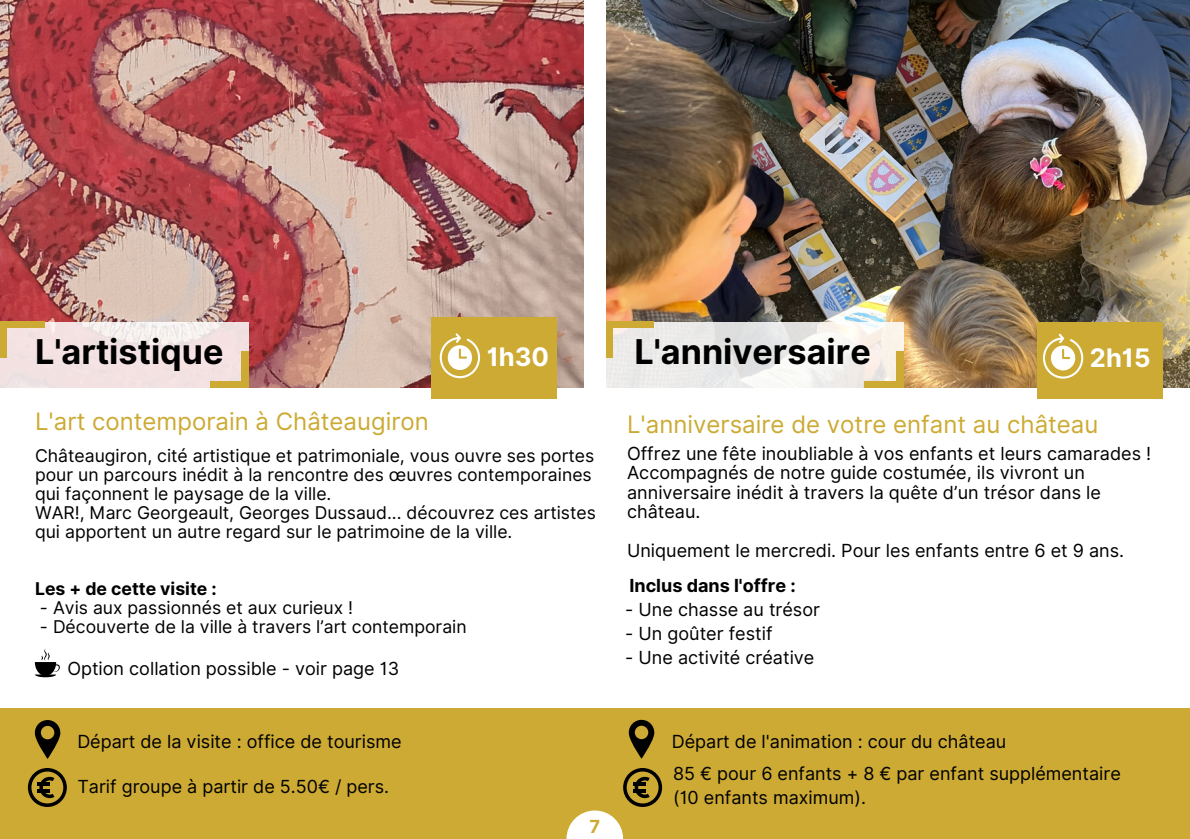
<style>
.page{position:relative;width:1190px;height:839px;background:#fff}
.page>*{position:absolute;margin:0;border:0;box-sizing:border-box;transform-origin:0 0}
.t1{font:700 34.2px "Inter";color:#000}
.t2{font:700 25.6px "Inter";color:#fff}
.t3{font:24px "Inter";color:#ca3}
.t4{font:18px/19.4px "Inter";color:#000}
.t5{font:700 18px "Inter";color:#000}
.t6{font:700 18px "Inter";color:#ca3}
.t7{font:17.6px/19px "Inter";color:#000}
.t8{font:700 17.6px "Inter";color:#000}
</style>
<div class="page">
<img style="left:0;top:0;width:584px;height:388px">
<svg style="left:0;top:322px;width:249px;height:66px;fill:#f4e2e3"></svg>
<div style="left:0;top:322px;width:44px;height:6px;background:#ca3"></div>
<div style="left:0;top:322px;width:7px;height:36px;background:#ca3"></div>
<div style="left:210px;top:381px;width:39px;height:7px;background:#ca3"></div>
<div style="left:242px;top:352px;width:7px;height:36px;background:#ca3"></div>
<div style="left:0;top:708px;width:1190px;height:130px;background:#ca3"></div>
<div style="left:431px;top:318px;width:125px;height:80px;background:#ca3"></div>
<svg style="left:440px;top:333px;width:40px;height:45px"></svg>
<svg style="left:35px;top:720px;width:25px;height:39px"></svg>
<img style="left:606px;top:0;width:584px;height:387px">
<svg style="left:606px;top:321px;width:297px;height:67px;fill:#ecebe9"></svg>
<div style="left:610px;top:321px;width:44px;height:7px;background:#ca3"></div>
<div style="left:864px;top:381px;width:39px;height:6px;background:#ca3"></div>
<div style="left:896px;top:351px;width:7px;height:36px;background:#ca3"></div>
<svg style="left:623px;top:768px;width:39px;height:39px"></svg>
<svg style="left:28px;top:768px;width:39px;height:39px"></svg>
<div style="left:1037px;top:323px;width:126px;height:75px;background:#ca3"></div>
<svg style="left:1043px;top:333px;width:40px;height:45px"></svg>
<svg style="left:629px;top:719px;width:25px;height:39px"></svg>
<div style="left:606px;top:322px;width:7px;height:36px;background:#ca3"></div>
<svg style="left:35px;top:649px;width:25px;height:28px"></svg>
<svg style="left:566px;top:810px;width:57px;height:28px;fill:#fff"></svg>
<p class="t1" style="left:35px;top:331px;width:190px">L'artistique</p>
<p class="t2" style="left:487px;top:342px;width:64px">1h30</p>
<p class="t3" style="left:35px;top:407px;width:395px">L'art contemporain à Châteaugiron</p>
<p class="t7" style="left:35px;top:446px;width:561px">Châteaugiron, cité artistique et patrimoniale, vous ouvre ses portes pour un parcours inédit à la rencontre des œuvres contemporaines qui façonnent le paysage de la ville.</p>
<p class="t7" style="left:35px;top:503px;width:562px">WAR!, Marc Georgeault, Georges Dussaud... découvrez ces artistes qui apportent un autre regard sur le patrimoine de la ville.</p>
<p class="t8" style="left:35px;top:578px;width:183px">Les + de cette visite :</p>
<p class="t7" style="left:40px;top:598px;width:315px">- Avis aux passionnés et aux curieux !</p>
<p class="t7" style="left:40px;top:617px;width:428px">- Découverte de la ville à travers l’art contemporain</p>
<p class="t4" style="left:67px;top:658px;width:333px">Option collation possible - voir page 13</p>
<p class="t4" style="left:77px;top:731px;width:326px">Départ de la visite : office de tourisme</p>
<p class="t4" style="left:77px;top:776px;width:313px">Tarif groupe à partir de 5.50€ / pers.</p>
<p class="t6" style="left:589px;top:815px;width:12px">7</p>
<p class="t1" style="left:634px;top:331px;width:238px">L'anniversaire</p>
<p class="t2" style="left:1090px;top:342px;width:62px">2h15</p>
<p class="t3" style="left:627px;top:410px;width:473px">L'anniversaire de votre enfant au château</p>
<p class="t4" style="left:627px;top:443px;width:526px">Offrez une fête inoubliable à vos enfants et leurs camarades !<br>Accompagnés de notre guide costumée, ils vivront un anniversaire inédit à travers la quête d’un trésor dans le château.</p>
<p class="t4" style="left:627px;top:540px;width:499px">Uniquement le mercredi. Pour les enfants entre 6 et 9 ans.</p>
<p class="t5" style="left:629px;top:574px;width:168px">Inclus dans l'offre :</p>
<p class="t4" style="left:625px;top:599px;width:196px">- Une chasse au trésor</p>
<p class="t4" style="left:625px;top:623px;width:149px">- Un goûter festif</p>
<p class="t4" style="left:625px;top:647px;width:191px">- Une activité créative</p>
<p class="t4" style="left:672px;top:731px;width:336px">Départ de l'animation : cour du château</p>
<p class="t4" style="left:673px;top:763px;width:449px">85 € pour 6 enfants + 8 € par enfant supplémentaire</p>
<p class="t4" style="left:673px;top:787px;width:194px">(10 enfants maximum).</p>
</div>
